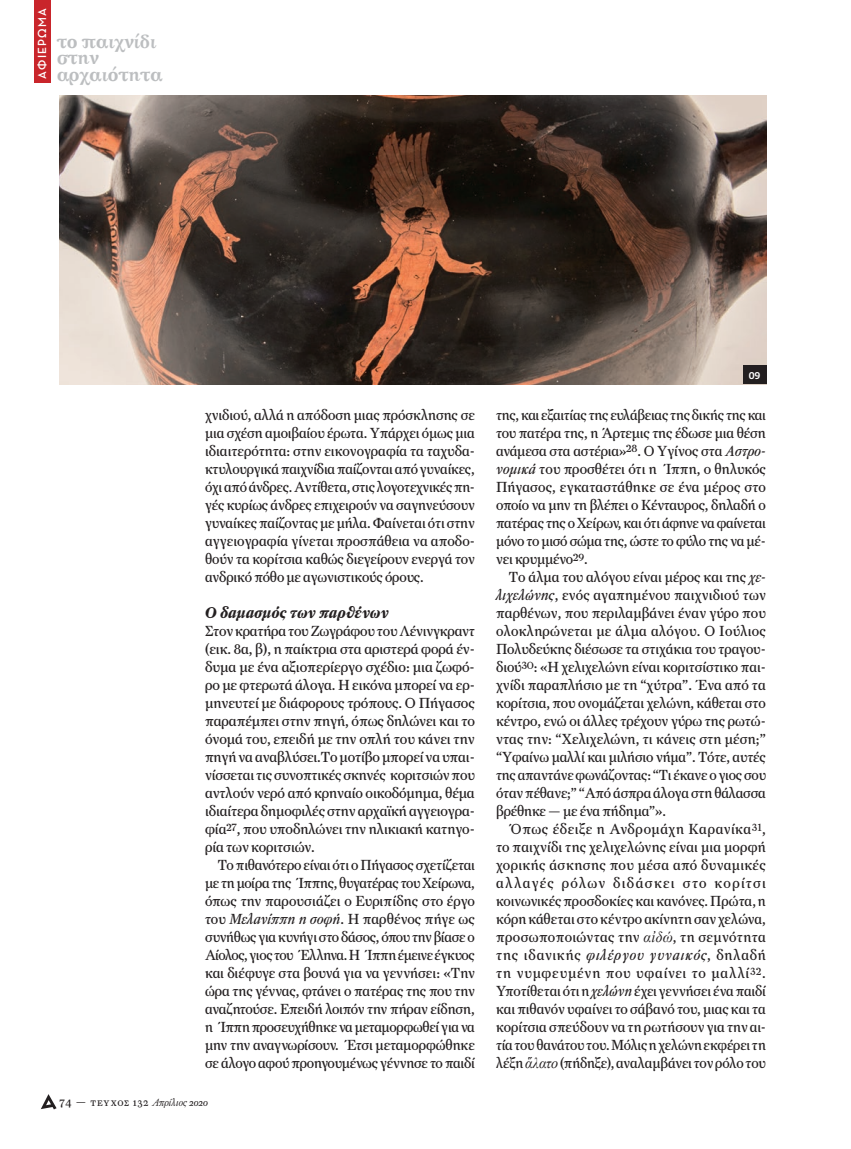
<style>
.page{position:relative;width:851px;height:1149px;background:#fff}
.page>*{position:absolute;margin:0;border:0;box-sizing:border-box;transform-origin:0 0}
.t1{font:18px/16.5px "SK Aris Pol Uni W Black";letter-spacing:-.02em;color:#bcbec0}
.t2{font:italic 700 15.75px "Farnham Display GR";letter-spacing:.01em;color:#231f20}
.t3{font:14.7px/18px "Farnham Text GR";letter-spacing:-.01em;color:#231f20;text-align:justify;scale:.96 1}
.t4{font:14.7px/18px "Farnham Text GR";letter-spacing:-.01em;color:#231f20;text-align:justify;scale:.95 1}
.t5{font:700 12px "Neutraface Display Greek";letter-spacing:.1em;color:#fff}
.t6{font:10.5px "Farnham Text GR";letter-spacing:.095em;color:#231f20;scale:.96 1}
.t7{font:9.75px "Fedra Sans Greek Medium TF";color:#fff}
.s1{font-style:italic}
.s2{font-size:12px}
.s3{font-family:"Farnham Display GR";font-weight:300;font-style:italic}
.s4{font-style:italic;font-size:9.3px}
.s5{font-family:"Times New Roman";font-style:italic;font-size:15px}
</style>
<div class="page">
<svg style="left:41px;top:1094px;width:16px;height:14px"></svg>
<div style="left:34px;top:0;width:17px;height:83px;background:#c9252b"></div>
<img style="left:60px;top:95px;width:706px;height:289px">
<div style="left:742px;top:366px;width:24px;height:18px;background:#231f20"></div>
<p class="t5" style="left:36px;top:79px;width:72px;rotate:-90deg">ΑΦΙΕΡΩΜΑ</p>
<p class="t1" style="left:57px;top:32px;width:107px">το παιχνίδι στην αρχαιότητα</p>
<p class="t3" style="left:205px;top:406px;width:282px">χνιδιού, αλλά η απόδοση μιας πρόσκλησης σε μια σχέση αμοιβαίου έρωτα. Υπάρχει όμως μια ιδιαιτερότητα: στην εικονογραφία τα ταχυδα&shy;κτυλουργικά παιχνίδια παίζονται από γυναίκες, όχι από άνδρες. Αντίθετα, στις λογοτεχνικές πη&shy;γές κυρίως άνδρες επιχειρούν να σαγηνεύσουν γυναίκες παίζοντας με μήλα. Φαίνεται ότι στην αγγειογραφία γίνεται προσπάθεια να αποδο&shy;θούν τα κορίτσια καθώς διεγείρουν ενεργά τον ανδρικό πόθο με αγωνιστικούς όρους.</p>
<p class="t2" style="left:205px;top:603px;width:185px">Ο δαμασμός των παρθένων</p>
<p class="t3" style="left:205px;top:622px;width:282px">Στον κρατήρα του Ζωγράφου του Λένινγκραντ (εικ. 8α, β), η παίκτρια στα αριστερά φορά έν&shy;δυμα με ένα αξιοπερίεργο σχέδιο: μια ζωφό&shy;ρο με φτερωτά άλογα. Η εικόνα μπορεί να ερ&shy;μηνευτεί με διάφορους τρόπους. Ο Πήγασος παραπέμπει στην πηγή, όπως δηλώνει και το όνομά του, επειδή με την οπλή του κάνει την πηγή να αναβλύσει.Το μοτίβο μπορεί να υπαι&shy;νίσσεται τις συνοπτικές σκηνές κοριτσιών που αντλούν νερό από κρηναίο οικοδόμημα, θέμα ιδιαίτερα δημοφιλές στην αρχαϊκή αγγειογρα&shy;φία<sup>27</sup>, που υποδηλώνει την ηλικιακή κατηγο&shy;ρία των κοριτσιών.</p>
<p class="t4" style="left:205px;top:856px;width:285px;text-indent:13px">Το πιθανότερο είναι ότι ο Πήγασος σχετίζεται με τη μοίρα της Ίππης, θυγατέρας του Χείρωνα, όπως την παρουσιάζει ο Ευριπίδης στο έργο του <span class="s1">Μελανίππη η σοφή</span>. Η παρθένος πήγε ως συνήθως για κυνήγι στο δάσος, όπου την βίασε ο Αίολος, γιος του Έλληνα. Η Ίππη έμεινε έγκυος και διέφυγε στα βουνά για να γεννήσει: «Την ώρα της γέννας, φτάνει ο πατέρας της που την αναζητούσε. Επειδή λοιπόν την πήραν είδηση, η Ίππη προσευχήθηκε να μεταμορφωθεί για να μην την αναγνωρίσουν. Έτσι μεταμορφώθηκε σε άλογο αφού προηγουμένως γέννησε το παιδί</p>
<p class="t6" style="left:60px;top:1096px;width:156px"><span class="s2">74 —</span> teyχοσ 132 <span class="s3">Απρίλιος</span> <span class="s4">2020</span></p>
<p class="t7" style="left:748px;top:369px;width:13px">09</p>
<p class="t4" style="left:496px;top:406px;width:285px">της, και εξαιτίας της ευλάβειας της δικής της και του πατέρα της, η Άρτεμις της έδωσε μια θέση ανάμεσα στα αστέρια»<sup>28</sup>. Ο Υγίνος στα <span class="s1">Αστρο&shy;νομικά</span> του προσθέτει ότι η Ίππη, ο θηλυκός Πήγασος, εγκαταστάθηκε σε ένα μέρος στο οποίο να μην τη βλέπει ο Κένταυρος, δηλαδή ο πατέρας της ο Χείρων, και ότι άφηνε να φαίνεται μόνο το μισό σώμα της, ώστε το φύλο της να μέ&shy;νει κρυμμένο<sup>29</sup>.</p>
<p class="t3" style="left:496px;top:568px;width:283px;text-indent:13px">Το άλμα του αλόγου είναι μέρος και της <span class="s1">χε&shy;λιχελώνης</span>, ενός αγαπημένου παιχνιδιού των παρθένων, που περιλαμβάνει έναν γύρο που ολοκληρώνεται με άλμα αλόγου. Ο Ιούλιος Πολυδεύκης διέσωσε τα στιχάκια του τραγου&shy;διού<sup>30</sup>: «Η χελιχελώνη είναι κοριτσίστικο παι&shy;χνίδι παραπλήσιο με τη “χύτρα”. Ένα από τα κορίτσια, που ονομάζεται χελώνη, κάθεται στο κέντρο, ενώ οι άλλες τρέχουν γύρω της ρωτώ&shy;ντας την: “Χελιχελώνη, τι κάνεις στη μέση;” “Υφαίνω μαλλί και μιλήσιο νήμα”. Τότε, αυτές της απαντάνε φωνάζοντας: “Τι έκανε ο γιος σου όταν πέθανε;” “Από άσπρα άλογα στη θάλασσα βρέθηκε — με ένα πήδημα”».</p>
<p class="t3" style="left:496px;top:820px;width:282px;text-indent:13px">Όπως έδειξε η Ανδρομάχη Καρανίκα<sup>31</sup>, το παιχνίδι της χελιχελώνης είναι μια μορφή χορικής άσκησης που μέσα από δυναμικές αλλαγές ρόλων διδάσκει στο κορίτσι κοινωνικές προσδοκίες και κανόνες. Πρώτα, η κόρη κάθεται στο κέντρο ακίνητη σαν χελώνα, προσωποποιώντας την <span class="s5">αἰδώ</span>, τη σεμνότητα της ιδανικής <span class="s1">φιλέργου γυναικός</span>, δηλαδή τη νυμφευμένη που υφαίνει το μαλλί<sup>32</sup>.<br>Υποτίθεται ότι η <span class="s1">χελώνη</span> έχει γεννήσει ένα παιδί και πιθανόν υφαίνει το σάβανό του, μιας και τα κορίτσια σπεύδουν να τη ρωτήσουν για την αι&shy;τία του θανάτου του. Μόλις η χελώνη εκφέρει τη λέξη <span class="s5">ἅλατο</span> (πήδηξε), αναλαμβάνει τον ρόλο του</p>
</div>
